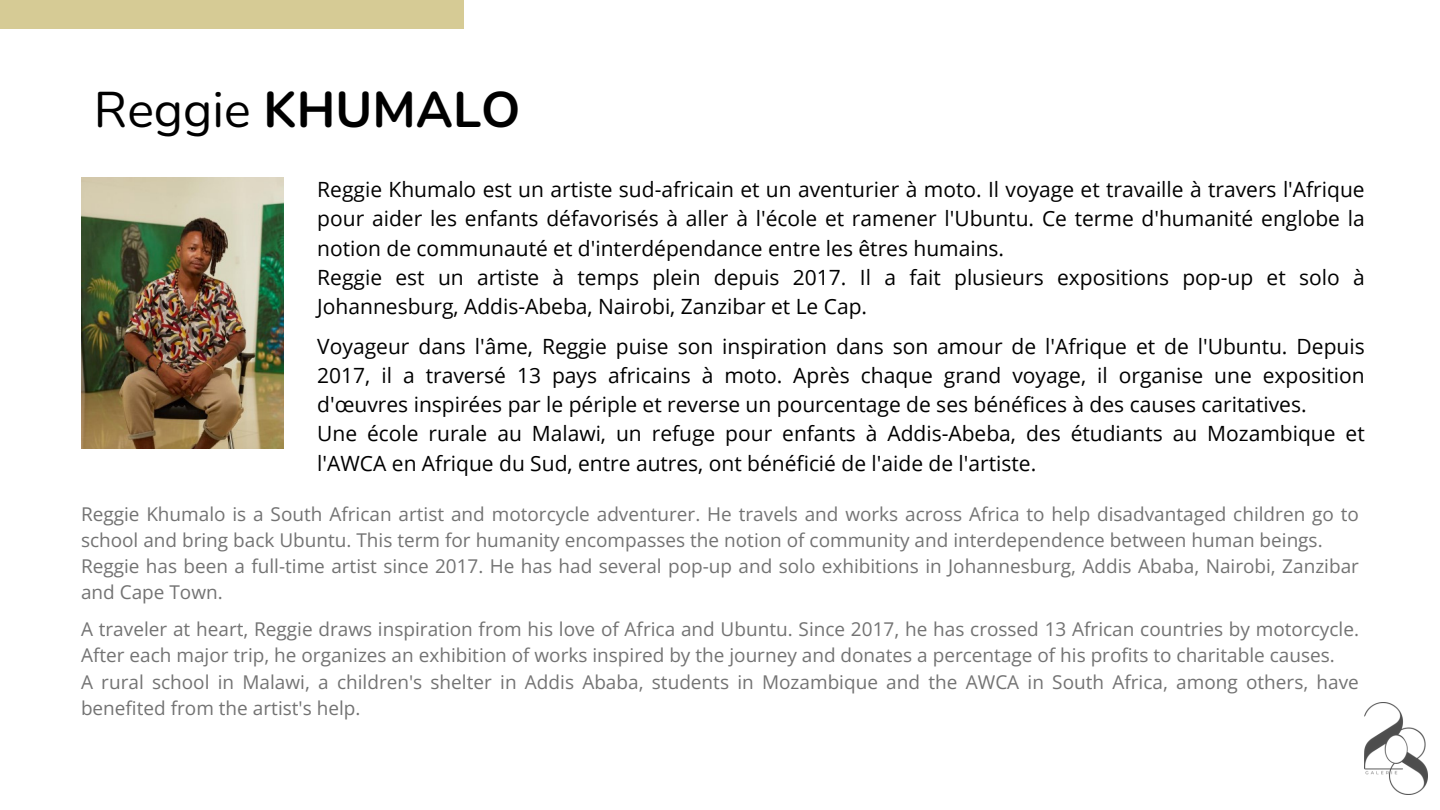
<style>
.page{position:relative;width:1440px;height:810px;background:#fff}
.page>*{position:absolute;margin:0;border:0;box-sizing:border-box;transform-origin:0 0}
.t1{font:700 50px "Nunito";color:#000}
.t2{font:21px/29.2px "Open Sans";color:#000;text-align:justify}
.t3{font:19px/26.2px "Open Sans";color:#737373}
.s1{font-weight:400}
</style>
<div class="page">
<img style="left:81px;top:177px;width:203px;height:271px">
<img style="left:1365px;top:703px;width:62px;height:91px">
<div style="left:0;top:0;width:464px;height:29px;background:#d6cb95"></div>
<h1 class="t1" style="left:94px;top:76px;width:428px"><span class="s1">Reggie</span> KHUMALO</h1>
<p class="t2" style="left:317px;top:174px;width:1049px">Reggie Khumalo est un artiste sud-africain et un aventurier à moto. Il voyage et travaille à travers l'Afrique pour aider les enfants défavorisés à aller à l'école et ramener l'Ubuntu. Ce terme d'humanité englobe la notion de communauté et d'interdépendance entre les êtres humains.</p>
<p class="t2" style="left:317px;top:262px;width:1049px">Reggie est un artiste à temps plein depuis 2017. Il a fait plusieurs expositions pop-up et solo à<br>Johannesburg, Addis-Abeba, Nairobi, Zanzibar et Le Cap.</p>
<p class="t2" style="left:317px;top:331px;width:1049px">Voyageur dans l'âme, Reggie puise son inspiration dans son amour de l'Afrique et de l'Ubuntu. Depuis 2017, il a traversé 13 pays africains à moto. Après chaque grand voyage, il organise une exposition d'œuvres inspirées par le périple et reverse un pourcentage de ses bénéfices à des causes caritatives.</p>
<p class="t2" style="left:317px;top:419px;width:1049px">Une école rurale au Malawi, un refuge pour enfants à Addis-Abeba, des étudiants au Mozambique et l'AWCA en Afrique du Sud, entre autres, ont bénéficié de l'aide de l'artiste.</p>
<p class="t3" style="left:81px;top:500px;width:1279px">Reggie Khumalo is a South African artist and motorcycle adventurer. He travels and works across Africa to help disadvantaged children go to school and bring back Ubuntu. This term for humanity encompasses the notion of community and interdependence between human beings.</p>
<p class="t3" style="left:81px;top:553px;width:1279px">Reggie has been a full-time artist since 2017. He has had several pop-up and solo exhibitions in Johannesburg, Addis Ababa, Nairobi, Zanzibar and Cape Town.</p>
<p class="t3" style="left:81px;top:616px;width:1279px">A traveler at heart, Reggie draws inspiration from his love of Africa and Ubuntu. Since 2017, he has crossed 13 African countries by motorcycle.<br>After each major trip, he organizes an exhibition of works inspired by the journey and donates a percentage of his profits to charitable causes.</p>
<p class="t3" style="left:81px;top:668px;width:1279px">A rural school in Malawi, a children's shelter in Addis Ababa, students in Mozambique and the AWCA in South Africa, among others, have benefited from the artist's help.</p>
</div>
